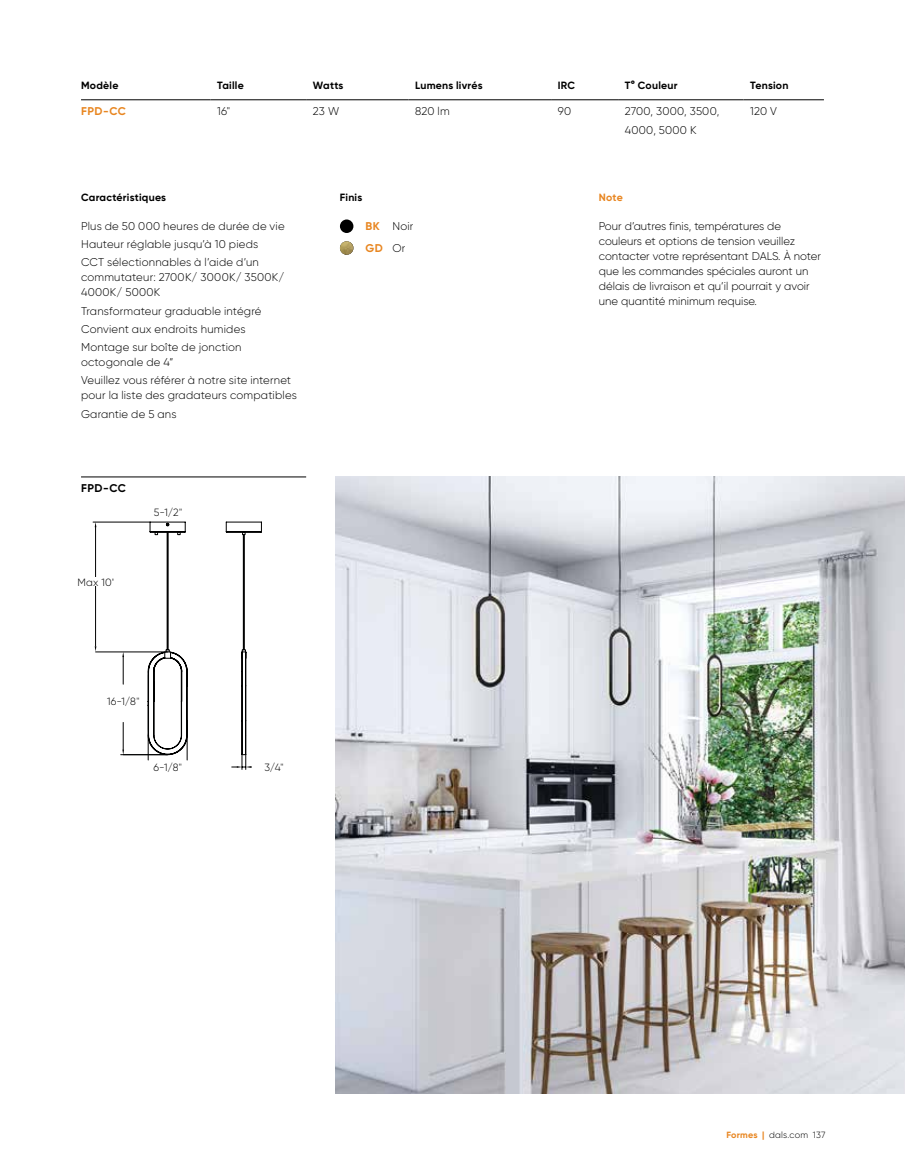
<style>
.page{position:relative;width:905px;height:1175px;background:#fff}
.page>*{position:absolute;margin:0;border:0;box-sizing:border-box;transform-origin:0 0}
.t1{font:300 11.25px/18.3px "Gilroy";letter-spacing:.005em;color:#000}
.t2{font:300 11.25px/18.3px "Gilroy";letter-spacing:.03em;color:#000}
.t3{font:700 11.25px "Gilroy";color:#e88621}
.t4{font:700 11.25px "Gilroy";color:#000}
.t5{font:700 10.5px "Gilroy";letter-spacing:.02em;color:#000}
.t6{font:300 10.5px "Gilroy";letter-spacing:.02em;color:#000}
.t7{font:700 10.5px "Gilroy";color:#e88621}
.t8{font:300 9px "Gilroy";letter-spacing:.02em;color:#000}
.s1{font-weight:400}
.s2{font-weight:700;color:#e88621}
</style>
<div class="page">
<img style="left:335px;top:477px;width:569px;height:617px">
<hr style="left:81px;top:99px;width:129px;height:1px;background:#000">
<hr style="left:210px;top:99px;width:96px;height:1px;background:#000">
<hr style="left:306px;top:99px;width:102px;height:1px;background:#000">
<hr style="left:408px;top:99px;width:143px;height:1px;background:#000">
<hr style="left:551px;top:99px;width:67px;height:1px;background:#000">
<hr style="left:618px;top:99px;width:125px;height:1px;background:#000">
<hr style="left:743px;top:99px;width:80px;height:1px;background:#000">
<div style="left:340px;top:219px;width:13px;height:14px;background:#000;border-radius:50%"></div>
<img style="left:340px;top:241px;width:13px;height:14px;border-radius:7px">
<hr style="left:81px;top:476px;width:225px;height:1px;background:#000">
<hr style="left:93px;top:522px;width:57px;height:1px;background:#000101">
<svg style="left:95px;top:521px;width:167px;height:249px"></svg>
<div style="left:146px;top:763px;width:44px;height:8px;background:#fff"></div>
<p class="t5" style="left:81px;top:79px;width:39px">Modèle</p>
<p class="t5" style="left:217px;top:79px;width:28px">Taille</p>
<p class="t5" style="left:313px;top:79px;width:32px">Watts</p>
<p class="t5" style="left:415px;top:79px;width:69px">Lumens livrés</p>
<p class="t5" style="left:558px;top:79px;width:19px">IRC</p>
<p class="t5" style="left:625px;top:79px;width:54px">T° Couleur</p>
<p class="t5" style="left:750px;top:79px;width:40px">Tension</p>
<p class="t3" style="left:81px;top:104px;width:47px">FPD-CC</p>
<p class="t1" style="left:217px;top:102px;width:14px">16"</p>
<p class="t1" style="left:313px;top:102px;width:28px">23 W</p>
<p class="t1" style="left:415px;top:102px;width:36px">820 lm</p>
<p class="t1" style="left:558px;top:102px;width:15px">90</p>
<p class="t2" style="left:625px;top:102px;width:96px">2700, 3000, 3500,<br>4000, 5000 K</p>
<p class="t1" style="left:750px;top:102px;width:28px">120 V</p>
<p class="t5" style="left:81px;top:191px;width:87px">Caractéristiques</p>
<p class="t1" style="left:81px;top:217px;width:205px">Plus de 50 000 heures de durée de vie<br>Hauteur réglable jusqu’à 10 pieds<br>CCT sélectionnables à l’aide d’un</p>
<p class="t1" style="left:81px;top:270px;width:205px;line-height:15px">commutateur: 2700K/ 3000K/ 3500K/<br>4000K/ 5000K</p>
<p class="t1" style="left:81px;top:301px;width:182px">Transformateur graduable intégré<br>Convient aux endroits humides<br>Montage sur boîte de jonction</p>
<p class="t1" style="left:81px;top:353px;width:212px">octogonale de 4”<br>Veuillez vous référer à notre site internet</p>
<p class="t1" style="left:81px;top:386px;width:217px">pour la liste des gradateurs compatibles<br>Garantie de 5 ans</p>
<p class="t4" style="left:81px;top:481px;width:47px">FPD-CC</p>
<p class="t6" style="left:78px;top:575px;width:38px">Max 10<span class="s1">'</span></p>
<p class="t6" style="left:154px;top:506px;width:30px">5-1/2"</p>
<p class="t5" style="left:340px;top:191px;width:24px">Finis</p>
<p class="t1" style="left:365px;top:215px;width:50px;line-height:21.8px"><span class="s2">BK</span> Noir<br><span class="s2">GD</span> Or</p>
<p class="t6" style="left:107px;top:695px;width:34px">16-1/8"</p>
<p class="t6" style="left:153px;top:761px;width:30px">6-1/8"</p>
<p class="t6" style="left:264px;top:761px;width:20px">3/4"</p>
<p class="t7" style="left:598px;top:191px;width:26px">Note</p>
<p class="t1" style="left:598px;top:218px;width:224px;line-height:15px">Pour d’autres finis, températures de couleurs et options de tension veuillez contacter votre représentant DALS. À noter que les commandes spéciales auront un délais de livraison et qu’il pourrait y avoir une quantité minimum requise.</p>
<p class="t8" style="left:726px;top:1129px;width:101px"><span class="s2">Formes |</span> dals.com 137</p>
</div>
